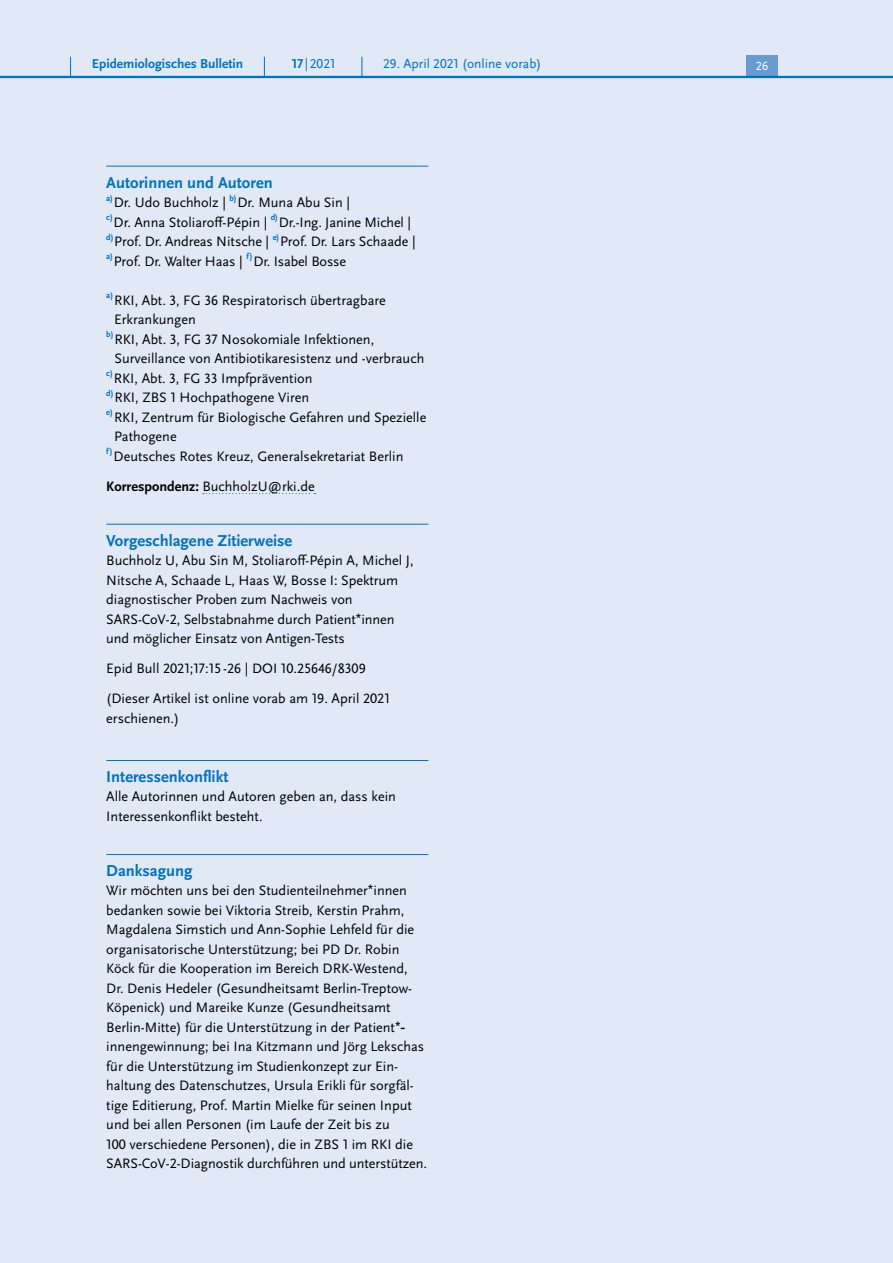
<style>
.page{position:relative;width:893px;height:1263px;background:#fff}
.page>*{position:absolute;margin:0;border:0;box-sizing:border-box;transform-origin:0 0}
.H4_-_Anhang_allerers{font:700 16.5px "Scala Sans Pro";color:#0072bc}
.P_-_Anhang{font:14.25px/19.5px "Scala Sans Pro";color:#000}
.t1{font:13.5px "Scala Sans Pro";color:#0072bc}
.t2{font:700 13.5px "Scala Sans Pro";color:#0072bc}
.t3{font:12.45px "Scala Sans Pro";color:#fff}
.s1{font-weight:700}
.s2{font-family:"Arial"}
</style>
<div class="page">
<div style="left:0;top:78px;width:893px;height:1185px;background:#e1e8f6"></div>
<hr style="left:106px;top:166px;width:322px;height:1px;background:#0072bc">
<svg style="left:203px;top:493px;width:112px;height:1px"></svg>
<hr style="left:106px;top:524px;width:322px;height:1px;background:#0072bc">
<hr style="left:106px;top:760px;width:322px;height:1px;background:#0072bc">
<hr style="left:106px;top:854px;width:322px;height:1px;background:#0072bc">
<div style="left:0;top:0;width:893px;height:77px;background:#e1e8f6"></div>
<div style="left:746px;top:55px;width:32px;height:21px;background:#679bd2"></div>
<hr style="left:0;top:76px;width:893px;height:2px;background:#0072bc">
<svg style="left:70px;top:57px;width:1px;height:19px"></svg>
<svg style="left:264px;top:57px;width:1px;height:19px"></svg>
<svg style="left:362px;top:57px;width:1px;height:19px"></svg>
<p class="t2" style="left:92px;top:55px;width:153px">Epidemiologisches Bulletin</p>
<p class="t1" style="left:292px;top:55px;width:45px"><span class="s1">17</span>| 2021</p>
<p class="t1" style="left:383px;top:55px;width:160px">29. April 2021 (online vorab)</p>
<p class="t3" style="left:756px;top:59px;width:14px">26</p>
<h4 class="H4_-_Anhang_allerers" style="left:106px;top:172px;width:168px">Autorinnen und Autoren</h4>
<p class="P_-_Anhang" style="left:106px;top:193px;width:311px"><sup>a)</sup>Dr. Udo Buchholz | <sup>b)</sup>Dr. Muna Abu Sin |<br><sup>c)</sup>Dr. Anna Stoliaroff-Pépin | <sup>d)</sup>Dr.-Ing. Janine Michel | <sup>d)</sup>Prof. Dr. Andreas Nitsche | <sup>e)</sup>Prof. Dr. Lars Schaade | <sup>a)</sup>Prof. Dr. Walter Haas | <sup>f)</sup>Dr. Isabel Bosse</p>
<p class="P_-_Anhang" style="left:114px;top:290px;width:273px;text-indent:-8px"><sup>a)</sup> RKI, Abt. 3, FG 36 Respiratorisch übertragbare<br>Erkrankungen</p>
<p class="P_-_Anhang" style="left:114px;top:329px;width:311px;text-indent:-8px"><sup>b)</sup> RKI, Abt. 3, FG 37 Nosokomiale Infektionen,<br>Surveillance von Antibiotikaresistenz und -verbrauch</p>
<p class="P_-_Anhang" style="left:106px;top:368px;width:208px"><sup>c)</sup> RKI, Abt. 3, FG 33 Impfprävention</p>
<p class="P_-_Anhang" style="left:106px;top:388px;width:204px"><sup>d)</sup> RKI, ZBS 1 Hochpathogene Viren</p>
<p class="P_-_Anhang" style="left:114px;top:407px;width:314px;text-indent:-8px"><sup>e)</sup> RKI, Zentrum für Biologische Gefahren und Spezielle<br>Pathogene</p>
<p class="P_-_Anhang" style="left:106px;top:446px;width:299px"><sup>f</sup> <sup>)</sup> Deutsches Rotes Kreuz, Generalsekretariat Berlin</p>
<p class="P_-_Anhang" style="left:106px;top:476px;width:210px"><span class="s1">Korrespondenz:</span> BuchholzU@rki.de</p>
<h4 class="H4_-_Anhang_allerers" style="left:106px;top:530px;width:188px">Vorgeschlagene Zitierweise</h4>
<p class="P_-_Anhang" style="left:106px;top:551px;width:309px">Buchholz U, Abu Sin M, Stoliaroff-Pépin A, Michel J, Nitsche A, Schaade L, Haas W, Bosse I: Spektrum diagnostischer Proben zum Nachweis von SARS-CoV-2, Selbstabnahme durch Patient<span class="s2">*</span>innen und möglicher Einsatz von Antigen-Tests</p>
<p class="P_-_Anhang" style="left:106px;top:659px;width:261px">Epid Bull 2021;17:15 -26 | DOI 10.25646/8309</p>
<p class="P_-_Anhang" style="left:106px;top:689px;width:285px">(Dieser Artikel ist online vorab am 19. April 2021 erschienen.)</p>
<h4 class="H4_-_Anhang_allerers" style="left:106px;top:767px;width:124px">Interessenkonflikt</h4>
<p class="P_-_Anhang" style="left:106px;top:787px;width:291px">Alle Autorinnen und Autoren geben an, dass kein<br>Interessenkonflikt besteht.</p>
<h4 class="H4_-_Anhang_allerers" style="left:106px;top:861px;width:88px">Danksagung</h4>
<p class="P_-_Anhang" style="left:106px;top:881px;width:322px">Wir möchten uns bei den Studienteilnehmer<span class="s2">*</span>innen bedanken sowie bei Viktoria Streib, Kerstin Prahm, Magdalena Simstich und Ann-Sophie Lehfeld für die organisatorische Unterstützung; bei PD Dr. Robin Köck für die Kooperation im Bereich DRK-Westend, Dr. Denis Hedeler (Gesundheitsamt Berlin-Treptow-Köpenick) und Mareike Kunze (Gesundheitsamt Berlin-Mitte) für die Unterstützung in der Patient<span class="s2">*- </span>innengewinnung; bei Ina Kitzmann und Jörg Lekschas für die Unterstützung im Studienkonzept zur Ein&shy;haltung des Datenschutzes, Ursula Erikli für sorgfäl&shy;tige Editierung, Prof. Martin Mielke für seinen Input und bei allen Personen (im Laufe der Zeit bis zu<br>100 verschiedene Personen), die in ZBS 1 im RKI die SARS-CoV-2-Diagnostik durchführen und unterstützen.</p>
</div>
